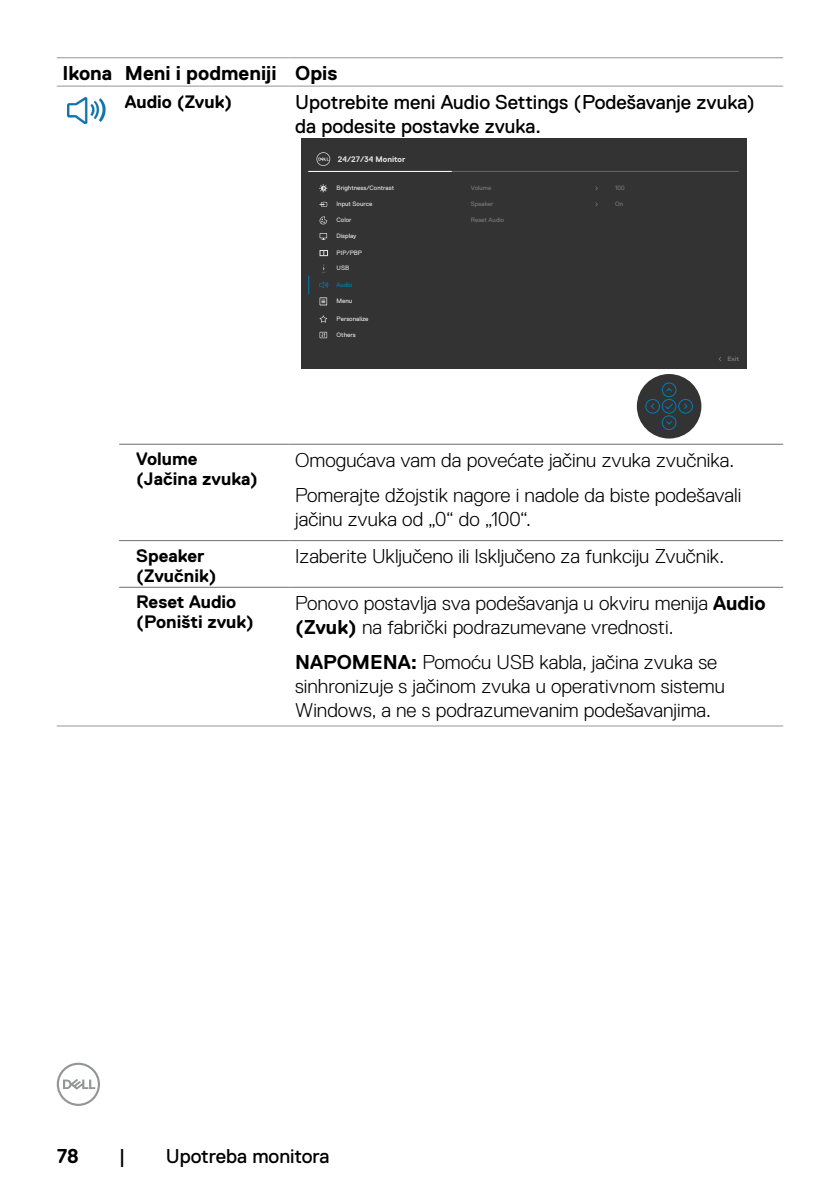
<style>
.page{position:relative;width:840px;height:1191px;background:#fff}
.page>*{position:absolute;margin:0;border:0;box-sizing:border-box;transform-origin:0 0}
.t1{font:300 20px/24px "Dell Replica";color:#000}
.t2{font:20px/24px "Dell Replica";color:#000}
.t3{font:700 20px "Dell Replica";color:#000}
.t4{font:700 18px/20px "Dell Replica";color:#000}
.t5{font:700 8px "Dell Replica";color:#e4e4e4}
.t6{font:6.4px "Dell Replica";color:#e4e4e4}
.t7{font:6.4px "Dell Replica";color:#777}
.t8{font:6.4px "Dell Replica";color:#007db8}
.t9{font:700 6.4px "Dell Replica";color:#777}
.t10{font:6.4px "Dell Replica";color:#e3e3e3}
.s1{font-weight:700}
</style>
<div class="page">
<svg style="left:57px;top:1062px;width:43px;height:44px"></svg>
<hr style="left:57px;top:725px;width:62px;height:1px;background:#939598">
<hr style="left:57px;top:57px;width:62px;height:1px;background:#939598">
<hr style="left:119px;top:57px;width:170px;height:1px;background:#939598">
<hr style="left:289px;top:57px;width:493px;height:1px;background:#939598">
<hr style="left:57px;top:86px;width:62px;height:1px;background:#939598">
<hr style="left:119px;top:86px;width:170px;height:1px;background:#939598">
<hr style="left:289px;top:86px;width:493px;height:1px;background:#939598">
<hr style="left:119px;top:725px;width:170px;height:1px;background:#939598">
<hr style="left:289px;top:725px;width:493px;height:1px;background:#939598">
<hr style="left:119px;top:444px;width:170px;height:1px;background:#6d6e71">
<hr style="left:289px;top:444px;width:493px;height:1px;background:#6d6e71">
<hr style="left:119px;top:540px;width:170px;height:1px;background:#6d6e71">
<hr style="left:289px;top:540px;width:493px;height:1px;background:#6d6e71">
<hr style="left:119px;top:587px;width:170px;height:1px;background:#6d6e71">
<hr style="left:289px;top:587px;width:493px;height:1px;background:#6d6e71">
<img style="left:68px;top:98px;width:38px;height:25px">
<div style="left:300px;top:138px;width:446px;height:230px;background:#333"></div>
<div style="left:636px;top:374px;width:65px;height:64px;background:#333;border-radius:50%"></div>
<div style="left:661px;top:399px;width:15px;height:14px;border:1px solid #007db8;border-radius:50%"></div>
<div style="left:661px;top:415px;width:15px;height:15px;border:1px solid #007db8;border-radius:50%"></div>
<div style="left:661px;top:383px;width:15px;height:14px;border:1px solid #007db8;border-radius:50%"></div>
<div style="left:645px;top:399px;width:14px;height:14px;border:1px solid #007db8;border-radius:50%"></div>
<div style="left:678px;top:399px;width:14px;height:14px;border:1px solid #007db8;border-radius:50%"></div>
<svg style="left:666px;top:421px;width:6px;height:4px"></svg>
<svg style="left:666px;top:388px;width:6px;height:4px"></svg>
<svg style="left:684px;top:403px;width:3px;height:6px"></svg>
<svg style="left:650px;top:403px;width:4px;height:6px"></svg>
<svg style="left:663px;top:402px;width:10px;height:8px"></svg>
<hr style="left:308px;top:171px;width:430px;height:1px;background:#666">
<hr style="left:308px;top:171px;width:143px;height:1px;background:#fff">
<svg style="left:316px;top:152px;width:14px;height:14px"></svg>
<svg style="left:308px;top:276px;width:1px;height:18px"></svg>
<svg style="left:319px;top:202px;width:8px;height:5px"></svg>
<svg style="left:319px;top:216px;width:8px;height:9px"></svg>
<svg style="left:319px;top:184px;width:8px;height:8px"></svg>
<svg style="left:319px;top:233px;width:8px;height:5px"></svg>
<svg style="left:320px;top:234px;width:6px;height:6px"></svg>
<svg style="left:319px;top:250px;width:9px;height:6px"></svg>
<svg style="left:319px;top:315px;width:8px;height:8px"></svg>
<svg style="left:319px;top:332px;width:8px;height:6px"></svg>
<svg style="left:320px;top:332px;width:6px;height:6px"></svg>
<svg style="left:319px;top:297px;width:8px;height:8px"></svg>
<svg style="left:320px;top:298px;width:6px;height:7px"></svg>
<svg style="left:321px;top:300px;width:4px;height:3px"></svg>
<svg style="left:319px;top:282px;width:9px;height:6px"></svg>
<svg style="left:322px;top:264px;width:4px;height:9px"></svg>
<p class="t3" style="left:62px;top:62px;width:276px">Ikona Meni i podmeniji Opis</p>
<p class="t4" style="left:125px;top:91px;width:109px">Audio (Zvuk)</p>
<p class="t2" style="left:295px;top:90px;width:461px">Upotrebite meni Audio Settings (Podešavanje zvuka) da podesite postavke zvuka.</p>
<p class="t5" style="left:338px;top:154px;width:69px">24/27/34 Monitor</p>
<p class="t6" style="left:336px;top:185px;width:59px">Brightness/Contrast</p>
<p class="t6" style="left:336px;top:201px;width:37px">Input Source</p>
<p class="t6" style="left:336px;top:217px;width:16px">Color</p>
<p class="t6" style="left:336px;top:233px;width:21px">Display</p>
<p class="t6" style="left:336px;top:249px;width:27px">PIP/PBP</p>
<p class="t10" style="left:336px;top:265px;width:14px">USB</p>
<p class="t8" style="left:336px;top:281px;width:17px">Audio</p>
<p class="t6" style="left:336px;top:298px;width:17px">Menu</p>
<p class="t6" style="left:336px;top:315px;width:33px">Personalize</p>
<p class="t6" style="left:336px;top:331px;width:21px">Others</p>
<p class="t7" style="left:470px;top:185px;width:22px">Volume</p>
<p class="t7" style="left:614px;top:185px;width:11px">100</p>
<p class="t7" style="left:470px;top:201px;width:24px">Speaker</p>
<p class="t7" style="left:614px;top:201px;width:10px">On</p>
<p class="t7" style="left:470px;top:217px;width:35px">Reset Audio</p>
<p class="t9" style="left:727px;top:355px;width:13px">Exit</p>
<p class="t4" style="left:136px;top:449px;width:123px">Volume (Jačina zvuka)</p>
<p class="t1" style="left:295px;top:442px;width:447px;line-height:35.4px">Omogućava vam da povećate jačinu zvuka zvučnika.<br>Pomerajte džojstik nagore i nadole da biste podešavali</p>
<p class="t1" style="left:295px;top:507px;width:237px">jačinu zvuka od „0“ do „100“.</p>
<p class="t4" style="left:136px;top:545px;width:82px">Speaker (Zvučnik)</p>
<p class="t1" style="left:295px;top:544px;width:430px">Izaberite Uključeno ili Isključeno za funkciju Zvučnik.</p>
<p class="t4" style="left:136px;top:592px;width:119px">Reset Audio (Poništi zvuk)</p>
<p class="t1" style="left:295px;top:591px;width:471px">Ponovo postavlja sva podešavanja u okviru menija <span class="s1">Audio (Zvuk)</span> na fabrički podrazumevane vrednosti.</p>
<p class="t1" style="left:295px;top:650px;width:431px"><span class="s1">NAPOMENA:</span> Pomoću USB kabla, jačina zvuka se sinhronizuje s jačinom zvuka u operativnom sistemu<br>Windows, a ne s podrazumevanim podešavanjima.</p>
<p class="t3" style="left:57px;top:1144px;width:24px">78</p>
<p class="t2" style="left:119px;top:1143px;width:8px">|</p>
<p class="t2" style="left:165px;top:1143px;width:165px">Upotreba monitora</p>
</div>
